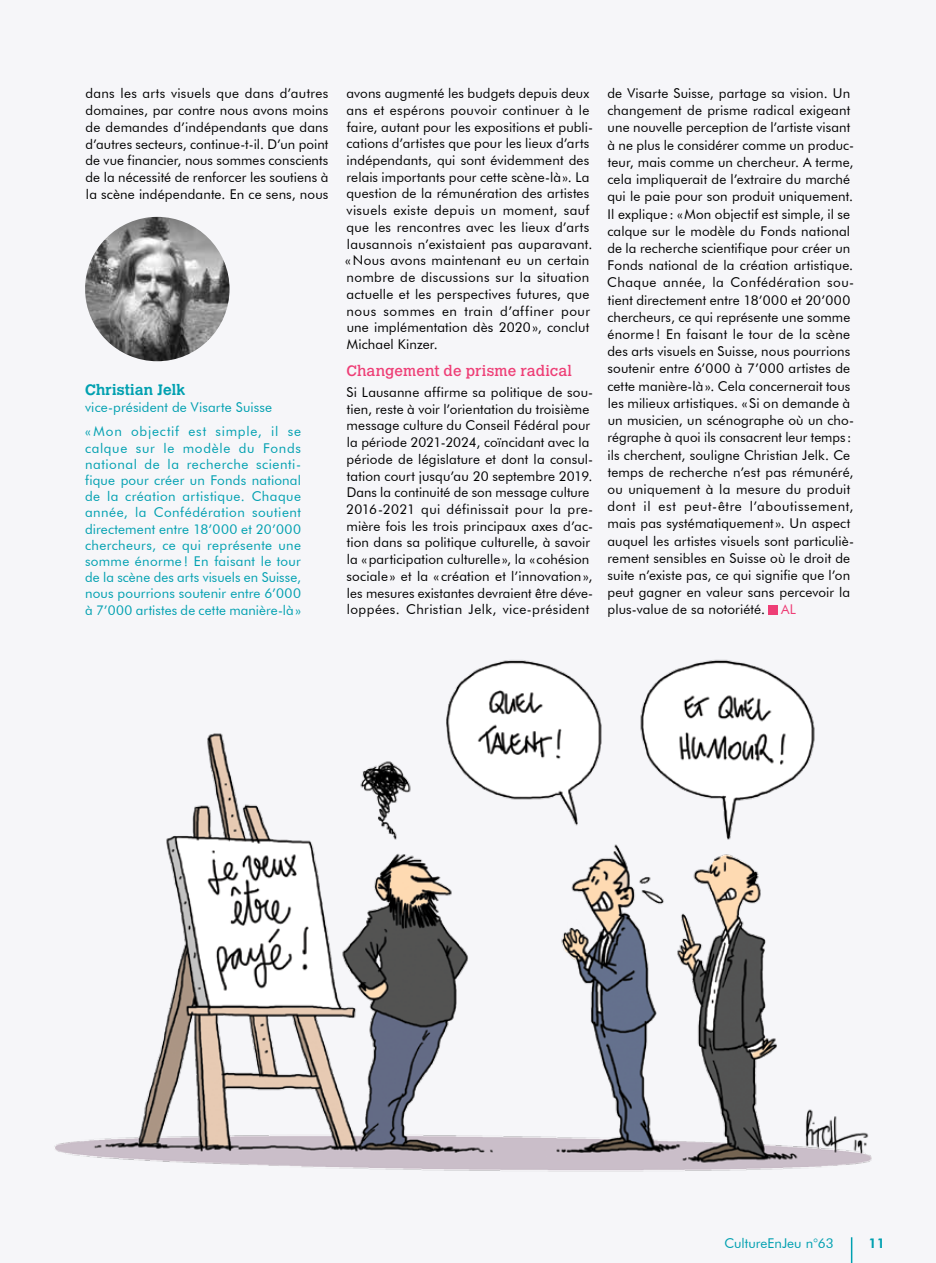
<style>
.page{position:relative;width:936px;height:1263px;background:#fff}
.page>*{position:absolute;margin:0;border:0;box-sizing:border-box;transform-origin:0 0}
.t1{font:15px "Calvert";letter-spacing:.01em;color:#ee3e76}
.t2{font:700 15px "Calvert";letter-spacing:.015em;color:#00a0b0}
.t3{font:13.5px/17.2px "Futura BT";letter-spacing:.01em;color:#000}
.t4{font:13.5px/16.2px "Futura BT";letter-spacing:.01em;color:#00a0b0;text-align:justify}
.t5{font:13.5px/24.8px "Futura BT";letter-spacing:.03em;color:#00a0b0}
.t6{font:800 13.5px "Futura BT";color:#00a0b0}
.s1{color:#ee3e76}
</style>
<div class="page">
<div style="left:0;top:0;width:935px;height:1263px;background:#f6f6f9"></div>
<hr style="left:850px;top:1237px;width:2px;height:26px;background:#00a0b0">
<img style="left:85px;top:217px;width:144px;height:144px;border-radius:72px">
<img style="left:54px;top:659px;width:818px;height:513px">
<div style="left:767px;top:605px;width:10px;height:9px;background:#ee3e76"></div>
<p class="t3" style="left:85px;top:85px;width:244px;line-height:16.8px;text-align:justify">dans les arts visuels que dans d’autres domaines, par contre nous avons moins de demandes d’indépendants que dans d’autres secteurs, continue-t-il. D’un point de vue financier, nous sommes conscients de la nécessité de renforcer les soutiens à la scène indépendante. En ce sens, nous</p>
<p class="t3" style="left:345px;top:85px;width:249px;line-height:16.8px">avons augmenté les budgets depuis deux ans et espérons pouvoir continuer à le faire, autant pour les expositions et publi&shy;cations d’artistes que pour les lieux d’arts indépendants, qui sont évidemment des relais importants pour cette scène-là». La question de la rémunération des artistes visuels existe depuis un moment, sauf que les rencontres avec les lieux d’arts lausannois n’existaient pas auparavant. «Nous avons maintenant eu un certain nombre de discussions sur la situation actuelle et les perspectives futures, que nous sommes en train d’affiner pour une implémentation dès 2020», conclut Michael Kinzer.</p>
<p class="t1" style="left:346px;top:362px;width:227px">Changement de prisme radical</p>
<p class="t3" style="left:346px;top:384px;width:249px;line-height:16.6px">Si Lausanne affirme sa politique de sou&shy;tien, reste à voir l’orientation du troisième message culture du Conseil Fédéral pour la période 2021-2024, coïncidant avec la période de législature et dont la consul&shy;tation court jusqu’au 20 septembre 2019.<br>Dans la continuité de son message culture 2016-2021 qui définissait pour la pre&shy;mière fois les trois principaux axes d’ac&shy;tion dans sa politique culturelle, à savoir la «participation culturelle», la « cohésion sociale » et la « création et l’innovation», les mesures existantes devraient être déve&shy;loppées. Christian Jelk, vice-président</p>
<p class="t2" style="left:85px;top:381px;width:102px">Christian Jelk</p>
<p class="t5" style="left:85px;top:394px;width:217px">vice-président de Visarte Suisse<br>« Mon objectif est simple, il se</p>
<p class="t4" style="left:85px;top:440px;width:217px">calque sur le modèle du Fonds national de la recherche scienti&shy;fique pour créer un Fonds national de la création artistique. Chaque année, la Confédération soutient directement entre 18’000 et 20’000 chercheurs, ce qui représente une somme énorme ! En faisant le tour de la scène des arts visuels en Suisse, nous pourrions soutenir entre 6’000 à 7’000 artistes de cette manière-là»</p>
<p class="t3" style="left:607px;top:85px;width:248px">de Visarte Suisse, partage sa vision. Un changement de prisme radical exigeant une nouvelle perception de l’artiste visant à ne plus le considérer comme un produc&shy;teur, mais comme un chercheur. A terme, cela impliquerait de l’extraire du marché qui le paie pour son produit uniquement.<br>Il explique: «Mon objectif est simple, il se calque sur le modèle du Fonds national de la recherche scientifique pour créer un Fonds national de la création artistique.<br>Chaque année, la Confédération sou&shy;tient directement entre 18’000 et 20’000 chercheurs, ce qui représente une somme énorme ! En faisant le tour de la scène des arts visuels en Suisse, nous pourrions soutenir entre 6’000 à 7’000 artistes de cette manière-là». Cela concernerait tous les milieux artistiques. «Si on demande à un musicien, un scénographe où un cho&shy;régraphe à quoi ils consacrent leur temps : ils cherchent, souligne Christian Jelk. Ce temps de recherche n’est pas rémunéré, ou uniquement à la mesure du produit dont il est peut-être l’aboutissement, mais pas systématiquement ». Un aspect auquel les artistes visuels sont particuliè&shy;rement sensibles en Suisse où le droit de suite n’existe pas, ce qui signifie que l’on peut gagner en valeur sans percevoir la plus-value de sa notoriété. <span class="s1">AL</span></p>
<p class="t4" style="left:724px;top:1235px;width:111px">CultureEnJeu n°63</p>
<p class="t6" style="left:868px;top:1235px;width:18px">11</p>
</div>
